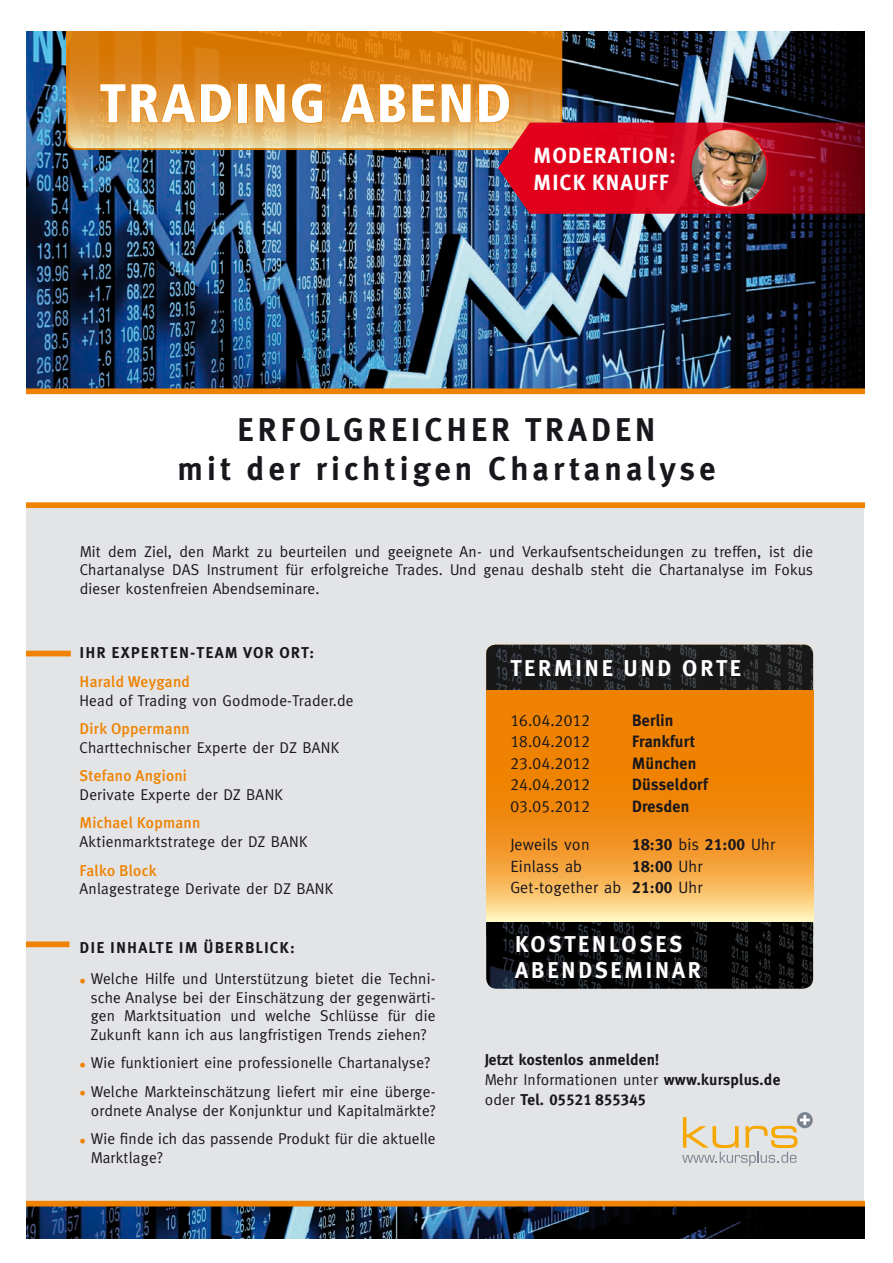
<style>
.page{position:relative;width:893px;height:1263px;background:#fff}
.page>*{position:absolute;margin:0;border:0;box-sizing:border-box;transform-origin:0 0}
.t1{font:900 condensed 54.6px "Frutiger LT Std";letter-spacing:.03em;color:#fff}
.t2{font:700 32.85px/39.5px "Meta";letter-spacing:.13em;color:#1a171c;text-align:center}
.t3{font:700 22.8px/25.7px "Meta";letter-spacing:.13em;color:#fff}
.t4{font:700 21.9px/26.4px "Meta";letter-spacing:.05em;color:#fff}
.t5{font:16.5px "Meta Caps";letter-spacing:.015em;color:#1a171c}
.t6{font:16.5px "Meta";letter-spacing:.015em;color:#1a171c}
.t7{font:700 16.5px "Meta";letter-spacing:.015em;color:#1a171c}
.t8{font:16.5px "Meta Plus Bold Caps";letter-spacing:.015em;color:#1a171c}
.t9{font:15.75px/18.6px "Meta";letter-spacing:.015em;color:#1a171c;text-align:justify}
.t10{font:500 15.75px "Meta Plus";letter-spacing:.015em;color:#ef8200}
.t11{font:700 15.75px/20px "Meta";letter-spacing:.015em;color:#1a171c}
.t12{font:15.75px "Meta Plus Bold Caps";letter-spacing:.07em;color:#1a171c}
.t13{font:15.75px "Meta Plus Bold Caps";letter-spacing:.015em;color:#1a171c}
.s1{font-family:"Farnham Text Semi";font-size:16.5px;color:#ef8200}
.s2{font-family:"Meta"}
.s3{font-family:"Meta Plus Bold Caps"}
.s4{font-weight:400}
.s5{font-family:"Meta";font-weight:700}
</style>
<div class="page">
<div style="left:27px;top:504px;width:837px;height:701px;background:#e3e4e5"></div>
<img style="left:27px;top:32px;width:837px;height:356px">
<svg style="left:66px;top:32px;width:496px;height:118px;background:#dd912f"></svg>
<svg style="left:99px;top:83px;width:133px;height:41px;background:#e19332"></svg>
<div style="left:238px;top:84px;width:10px;height:39px;border:1px solid #ef8200"></div>
<svg style="left:254px;top:82px;width:70px;height:42px;background:#e08f2b"></svg>
<svg style="left:339px;top:83px;width:133px;height:41px;background:#e18f2a"></svg>
<svg style="left:797px;top:1112px;width:16px;height:16px"></svg>
<svg style="left:682px;top:1115px;width:128px;height:51px"></svg>
<div style="left:27px;top:388px;width:837px;height:6px;background:#ef8200"></div>
<div style="left:27px;top:502px;width:837px;height:6px;background:#ef8200"></div>
<img style="left:27px;top:1206px;width:837px;height:32px">
<div style="left:27px;top:1201px;width:837px;height:5px;background:#ef8200"></div>
<div style="left:27px;top:651px;width:44px;height:5px;background:#ef8200"></div>
<div style="left:27px;top:941px;width:42px;height:6px;background:#ef8200"></div>
<img style="left:478px;top:83px;width:386px;height:131px">
<img style="left:691px;top:129px;width:76px;height:78px">
<div style="left:690px;top:128px;width:78px;height:80px;border:2px solid #e2001a;border-radius:50%"></div>
<img style="left:486px;top:645px;width:327px;height:45px">
<svg style="left:504px;top:653px;width:244px;height:30px;background:#1d1d1f"></svg>
<img style="left:486px;top:921px;width:327px;height:68px">
<svg style="left:486px;top:690px;width:327px;height:231px;background:#f29724"></svg>
<svg style="left:509px;top:929px;width:198px;height:56px;background:#0c0d0f"></svg>
<h1 class="t1" style="left:99px;top:71px;width:413px">TRADING ABEND</h1>
<h3 class="t4" style="left:534px;top:142px;width:144px">MODERATION:<br>MICK KNAUFF</h3>
<h2 class="t2" style="left:177px;top:409px;width:540px">ERFOLGREICHER TRADEN<br>mit der richtigen Chartanalyse</h2>
<p class="t9" style="left:80px;top:542px;width:735px">Mit dem Ziel, den Markt zu beurteilen und geeignete An- und Verkaufsentscheidungen zu treffen, ist die Chartanalyse DAS Instrument für erfolgreiche Trades. Und genau deshalb steht die Chartanalyse im Fokus dieser kostenfreien Abendseminare.</p>
<p class="t12" style="left:80px;top:644px;width:236px">IHR EXPERTEN-TEAM VOR ORT:</p>
<p class="t10" style="left:80px;top:672px;width:112px">Harald Weygand</p>
<p class="t9" style="left:80px;top:690px;width:275px">Head of Trading von Godmode-Trader.de</p>
<p class="t10" style="left:80px;top:719px;width:112px">Dirk Oppermann</p>
<p class="t9" style="left:80px;top:738px;width:262px">Charttechnischer Experte der DZ BANK</p>
<p class="t10" style="left:80px;top:767px;width:109px">Stefano Angioni</p>
<p class="t9" style="left:80px;top:785px;width:205px">Derivate Experte der DZ BANK</p>
<p class="t10" style="left:80px;top:814px;width:122px">Michael Kopmann</p>
<p class="t9" style="left:80px;top:832px;width:230px">Aktienmarktstratege der DZ BANK</p>
<p class="t10" style="left:80px;top:861px;width:78px">Falko Block</p>
<p class="t9" style="left:80px;top:879px;width:255px">Anlagestratege Derivate der DZ BANK</p>
<p class="t12" style="left:80px;top:938px;width:217px">DIE INHALTE IM ÜBERBLICK:</p>
<p class="t9" style="left:91px;top:969px;width:346px;text-indent:-11px"><span class="s1">•</span> Welche Hilfe und Unterstützung bietet die Techni&shy;sche Analyse bei der Einschätzung der gegenwärti&shy;gen Marktsituation und welche Schlüsse für die Zukunft kann ich aus langfristigen Trends ziehen?</p>
<p class="t9" style="left:80px;top:1053px;width:352px"><span class="s1">•</span> Wie funktioniert eine professionelle Chartanalyse?</p>
<p class="t9" style="left:80px;top:1082px;width:357px;text-align:right"><span class="s1">•</span> Welche Markteinschätzung liefert mir eine überge&shy;ordnete Analyse der Konjunktur und Kapitalmärkte?</p>
<p class="t9" style="left:91px;top:1129px;width:346px;text-indent:-11px"><span class="s1">•</span> Wie finde ich das passende Produkt für die aktuelle<br>Marktlage?</p>
<h3 class="t3" style="left:510px;top:655px;width:232px">TERMINE UND ORTE</h3>
<p class="t5" style="left:510px;top:711px;width:81px">16.04.2012</p>
<p class="t7" style="left:632px;top:711px;width:43px">Berlin</p>
<p class="t5" style="left:510px;top:732px;width:81px">18.04.2012</p>
<p class="t7" style="left:632px;top:732px;width:64px">Frankfurt</p>
<p class="t5" style="left:510px;top:753px;width:81px">23.04.2012</p>
<p class="t7" style="left:632px;top:753px;width:66px">München</p>
<p class="t5" style="left:510px;top:775px;width:81px">24.04.2012</p>
<p class="t7" style="left:632px;top:775px;width:77px">Düsseldorf</p>
<p class="t5" style="left:510px;top:796px;width:81px">03.05.2012</p>
<p class="t7" style="left:632px;top:796px;width:59px">Dresden</p>
<p class="t6" style="left:510px;top:835px;width:81px">Jeweils von</p>
<p class="t8" style="left:632px;top:835px;width:144px">18:30 <span class="s2">bis</span> 21:00 <span class="s2">Uhr</span></p>
<p class="t6" style="left:510px;top:856px;width:73px">Einlass ab</p>
<p class="t8" style="left:632px;top:856px;width:72px">18:00 <span class="s2">Uhr</span></p>
<p class="t6" style="left:510px;top:878px;width:194px">Get-together ab <span class="s3">21:00</span> Uhr</p>
<h3 class="t3" style="left:515px;top:931px;width:187px">KOSTENLOSES<br>ABENDSEMINAR</h3>
<p class="t11" style="left:485px;top:1050px;width:297px">Jetzt kostenlos anmelden!<br><span class="s4">Mehr Informationen unter</span> www.kursplus.de</p>
<p class="t13" style="left:485px;top:1091px;width:163px"><span class="s2">oder</span> <span class="s5">Tel.</span> 05521 855345</p>
</div>
